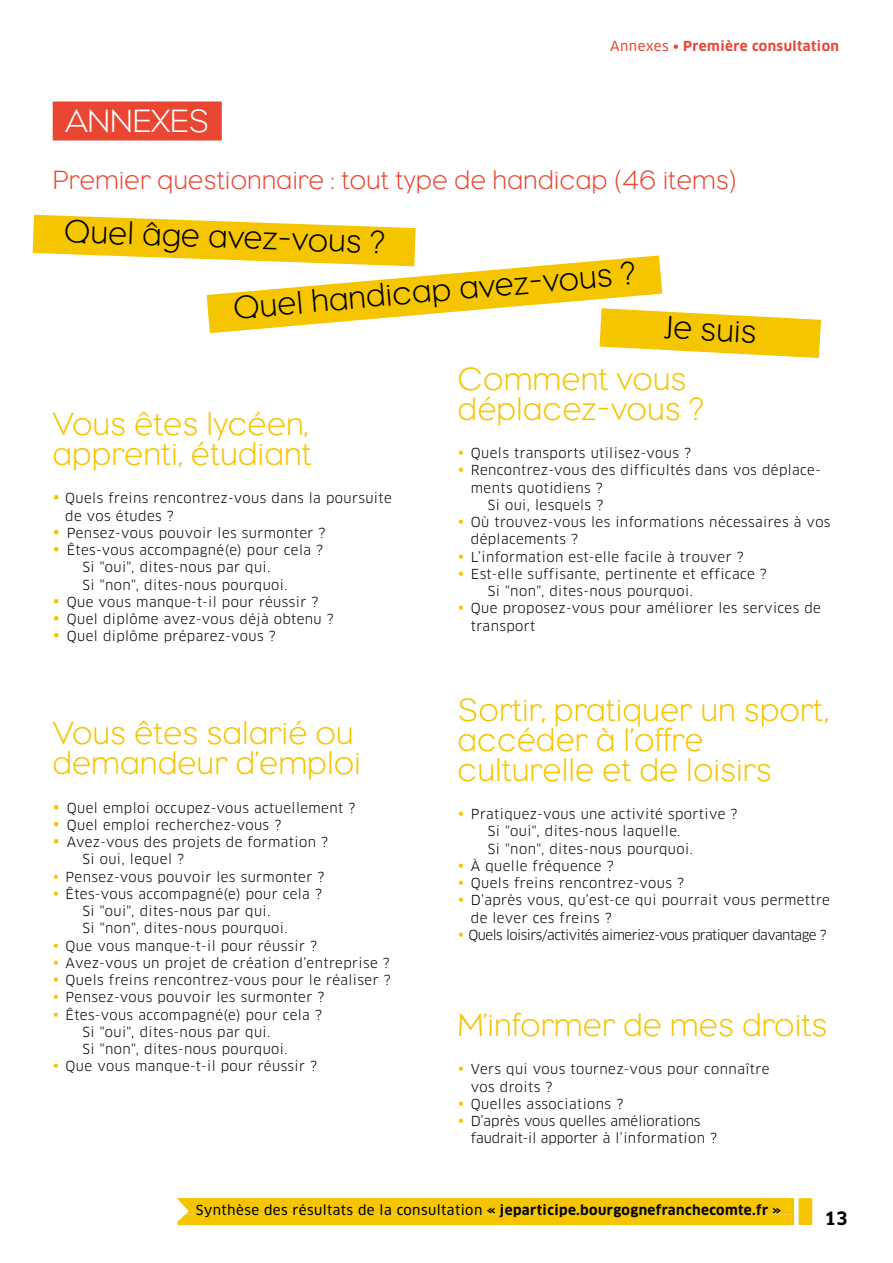
<style>
.page{position:relative;width:893px;height:1263px;background:#fff}
.page>*{position:absolute;margin:0;border:0;box-sizing:border-box;transform-origin:0 0}
.t1{font:300 33px/30px "Eagle";letter-spacing:.02em;color:#f5c500}
.t2{font:300 33px "Eagle";color:#000}
.t3{font:300 33px "Eagle";color:#fff}
.t4{font:300 27px "Eagle";letter-spacing:.02em;color:#e94734}
.t5{font:700 18px "Clan Pro";color:#000}
.t6{font:13.5px/17.2px "Clan Pro";letter-spacing:.03em;color:#000}
.t7{font:700 13.5px "Clan Pro";letter-spacing:.03em;color:#000}
.t8{font:13.5px/17.2px "Clan Pro";color:#000}
.t9{font:13.5px "Clan Pro";letter-spacing:-.04em;color:#000}
.t10{font:700 13.5px "Clan Pro";letter-spacing:.03em;color:#e94734}
.s1{font-family:"Clan Pro News";font-weight:400}
.s2{font-size:18px;color:#f5c500}
.s3{font-size:16.5px;color:#f5c500}
.s4{color:#f5c500}
</style>
<div class="page">
<div style="left:178px;top:1198px;width:616px;height:16px;background:#f5c500"></div>
<div style="left:178px;top:1214px;width:616px;height:11px;background:#f5c500"></div>
<svg style="left:177px;top:1198px;width:12px;height:28px"></svg>
<div style="left:53px;top:101px;width:169px;height:39px;background:#e94734"></div>
<svg style="left:33px;top:215px;width:788px;height:143px"></svg>
<p class="t10" style="left:610px;top:38px;width:230px"><span class="s1">Annexes</span> • Première consultation</p>
<h1 class="t3" style="left:65px;top:100px;width:145px">ANNEXES</h1>
<h2 class="t4" style="left:53px;top:163px;width:685px">Premier questionnaire : tout type de handicap (46 items)</h2>
<h1 class="t2" style="left:65px;top:211px;width:322px;rotate:2deg">Quel âge avez-vous ?</h1>
<h1 class="t2" style="left:232px;top:288px;width:404px;rotate:-5deg">Quel handicap avez-vous ?</h1>
<h1 class="t2" style="left:666px;top:306px;width:94px;rotate:3deg">Je suis</h1>
<h1 class="t1" style="left:53px;top:408px;width:260px">Vous êtes lycéen, apprenti, étudiant</h1>
<p class="t6" style="left:65px;top:490px;width:328px;text-indent:-13px"><span class="s2">•</span> Quels freins rencontrez-vous dans la poursuite de vos études ?</p>
<p class="t6" style="left:53px;top:524px;width:274px"><span class="s2">•</span> Pensez-vous pouvoir les surmonter ?</p>
<p class="t6" style="left:82px;top:541px;width:242px;text-indent:-30px"><span class="s2">•</span> Êtes-vous accompagné(e) pour cela ?<br>Si "oui", dites-nous par qui.<br>Si "non", dites-nous pourquoi.</p>
<p class="t6" style="left:53px;top:593px;width:267px"><span class="s2">•</span> Que vous manque-t-il pour réussir ?</p>
<p class="t6" style="left:53px;top:610px;width:283px"><span class="s2">•</span> Quel diplôme avez-vous déjà obtenu ?</p>
<p class="t6" style="left:53px;top:628px;width:225px"><span class="s2">•</span> Quel diplôme préparez-vous ?</p>
<h1 class="t1" style="left:53px;top:717px;width:309px">Vous êtes salarié ou demandeur d’emploi</h1>
<p class="t6" style="left:53px;top:799px;width:304px"><span class="s2">•</span> Quel emploi occupez-vous actuellement ?</p>
<p class="t6" style="left:53px;top:816px;width:230px"><span class="s2">•</span> Quel emploi recherchez-vous ?</p>
<p class="t6" style="left:82px;top:833px;width:247px;text-indent:-30px"><span class="s2">•</span> Avez-vous des projets de formation ?<br>Si oui, lequel ?</p>
<p class="t6" style="left:53px;top:868px;width:273px"><span class="s3">•</span> Pensez-vous pouvoir les surmonter ?</p>
<p class="t6" style="left:82px;top:885px;width:241px;text-indent:-30px"><span class="s3">•</span> Êtes-vous accompagné(e) pour cela ?<br>Si "oui", dites-nous par qui.<br>Si "non", dites-nous pourquoi.</p>
<p class="t6" style="left:53px;top:937px;width:266px"><span class="s3">•</span> Que vous manque-t-il pour réussir ?</p>
<p class="t6" style="left:53px;top:954px;width:339px"><span class="s3">•</span> Avez-vous un projet de création d’entreprise ?</p>
<p class="t6" style="left:53px;top:971px;width:339px"><span class="s3">•</span> Quels freins rencontrez-vous pour le réaliser ?</p>
<p class="t6" style="left:53px;top:989px;width:273px"><span class="s3">•</span> Pensez-vous pouvoir les surmonter ?</p>
<p class="t6" style="left:82px;top:1006px;width:241px;text-indent:-30px"><span class="s3">•</span> Êtes-vous accompagné(e) pour cela ?<br>Si "oui", dites-nous par qui.<br>Si "non", dites-nous pourquoi.</p>
<p class="t6" style="left:53px;top:1058px;width:266px"><span class="s3">•</span> Que vous manque-t-il pour réussir ?</p>
<h1 class="t1" style="left:458px;top:363px;width:247px">Comment vous déplacez-vous ?</h1>
<p class="t6" style="left:458px;top:444px;width:235px"><span class="s3">•</span> Quels transports utilisez-vous ?</p>
<p class="t6" style="left:458px;top:462px;width:365px"><span class="s3">•</span> Rencontrez-vous des difficultés dans vos déplace-</p>
<p class="t6" style="left:471px;top:479px;width:133px">ments quotidiens ?</p>
<p class="t6" style="left:488px;top:496px;width:117px">Si oui, lesquels ?</p>
<p class="t6" style="left:471px;top:513px;width:361px;text-indent:-13px"><span class="s3">•</span> Où trouvez-vous les informations nécessaires à vos déplacements ?</p>
<p class="t6" style="left:458px;top:548px;width:287px"><span class="s3">•</span> L’information est-elle facile à trouver ?</p>
<p class="t6" style="left:488px;top:565px;width:281px;text-indent:-30px"><span class="s3">•</span> Est-elle suffisante, pertinente et efficace ?<br>Si "non", dites-nous pourquoi.</p>
<p class="t6" style="left:471px;top:600px;width:352px;text-indent:-13px"><span class="s3">•</span> Que proposez-vous pour améliorer les services de transport</p>
<h1 class="t1" style="left:458px;top:694px;width:372px">Sortir, pratiquer un sport, accéder à l’offre culturelle et de loisirs</h1>
<p class="t6" style="left:488px;top:805px;width:251px;text-indent:-30px"><span class="s3">•</span> Pratiquez-vous une activité sportive ?<br>Si "oui", dites-nous laquelle.<br>Si "non", dites-nous pourquoi.</p>
<p class="t6" style="left:458px;top:857px;width:157px"><span class="s3">•</span> À quelle fréquence ?</p>
<p class="t6" style="left:458px;top:874px;width:228px"><span class="s3">•</span> Quels freins rencontrez-vous ?</p>
<p class="t6" style="left:471px;top:892px;width:361px;text-indent:-13px"><span class="s3">•</span> D’après vous, qu’est-ce qui pourrait vous permettre de lever ces freins ?</p>
<p class="t9" style="left:458px;top:927px;width:370px"><span class="s3">•</span> Quels loisirs/activités aimeriez-vous pratiquer davantage ?</p>
<h1 class="t1" style="left:458px;top:1009px;width:371px">M’informer de mes droits</h1>
<p class="t6" style="left:471px;top:1061px;width:300px;text-indent:-13px"><span class="s3">•</span> Vers qui vous tournez-vous pour connaître vos droits ?</p>
<p class="t6" style="left:458px;top:1095px;width:167px"><span class="s3">•</span> Quelles associations ?</p>
<p class="t8" style="left:471px;top:1112px;width:248px;text-indent:-13px"><span class="s3">•</span> D’après vous quelles améliorations faudrait-il apporter à l’information ?</p>
<p class="t7" style="left:196px;top:1202px;width:587px"><span class="s1">Synthèse des résultats de la consultation</span> « jeparticipe.bourgognefranchecomte.fr »</p>
<h3 class="t5" style="left:797px;top:1207px;width:52px"><span class="s4">❚</span> 13</h3>
</div>
